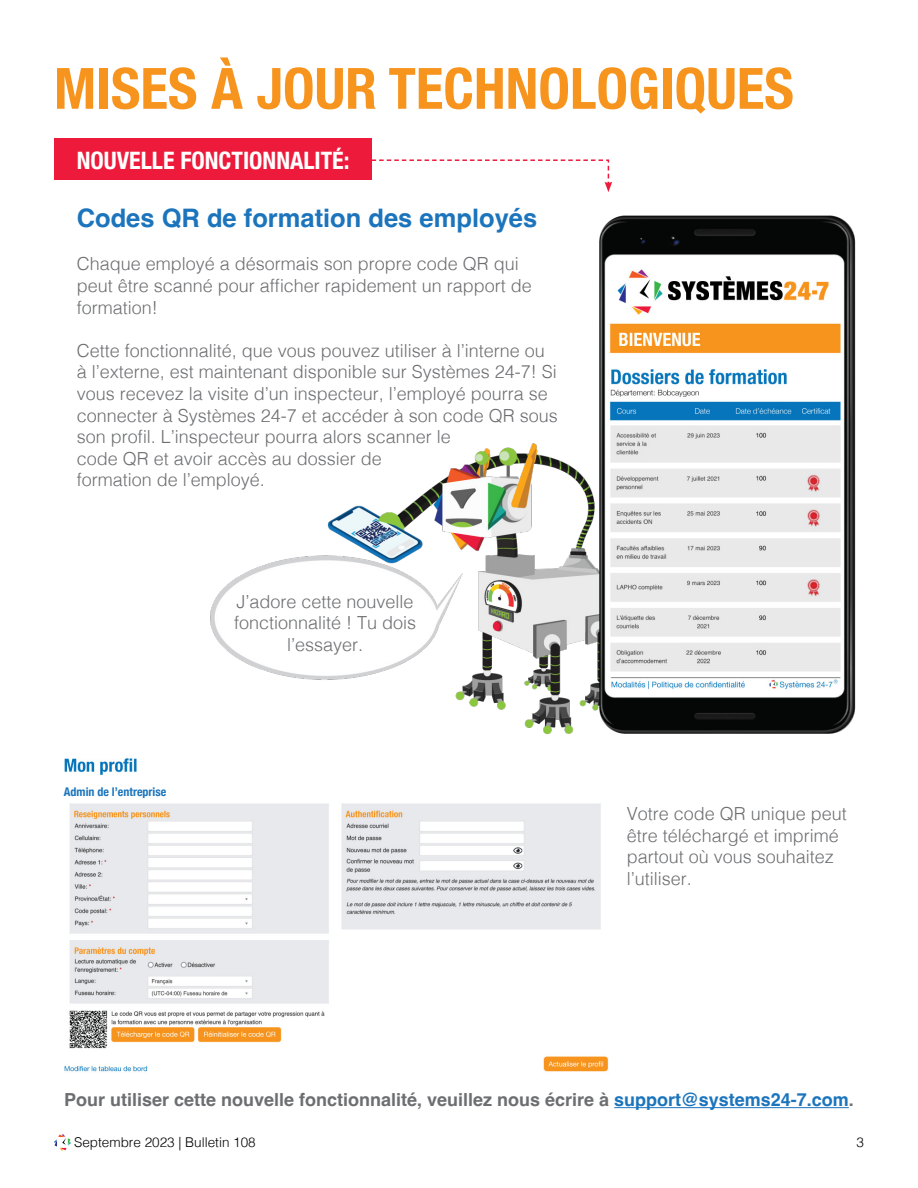
<style>
.page{position:relative;width:918px;height:1188px;background:#fff}
.page>*{position:absolute;margin:0;border:0;box-sizing:border-box;transform-origin:0 0}
.t1{font:700 condensed 57px "Helvetica Neue";color:#f7941e}
.t2{font:700 25.5px "Helvetica";color:#1c75bc}
.t3{font:700 condensed 24px "Helvetica Neue";color:#fff}
.t4{font:300 18px/21.6px "Helvetica";color:#6d6e71}
.t5{font:700 18px "Helvetica";color:#6d6e71}
.t6{font:300 13.5px "Helvetica";color:#000}
.t7{font:700 condensed 12px "Helvetica Neue";color:#1c75bc}
.s1{color:#1c75bc}
</style>
<div class="page">
<svg style="left:54px;top:1134px;width:17px;height:17px"></svg>
<img style="left:210px;top:215px;width:646px;height:520px">
<svg style="left:372px;top:159px;width:240px;height:33px"></svg>
<div style="left:54px;top:139px;width:318px;height:41px;background:#ed1a3b"></div>
<hr style="left:614px;top:1107px;width:235px;height:1px;background:#1c75bc">
<img style="left:64px;top:758px;width:545px;height:314px">
<div style="left:57px;top:783px;width:94px;height:17px;background:#fff"></div>
<h1 class="t1" style="left:54px;top:41px;width:741px">MISES À JOUR TECHNOLOGIQUES</h1>
<h3 class="t3" style="left:77px;top:141px;width:274px">NOUVELLE FONCTIONNALITÉ:</h3>
<h2 class="t2" style="left:77px;top:203px;width:462px">Codes QR de formation des employés</h2>
<p class="t4" style="left:77px;top:252px;width:457px">Chaque employé a désormais son propre code QR qui peut être scanné pour afficher rapidement un rapport de formation!</p>
<p class="t4" style="left:77px;top:338px;width:483px">Cette fonctionnalité, que vous pouvez utiliser à l’interne ou à l’externe, est maintenant disponible sur Systèmes 24-7! Si vous recevez la visite d’un inspecteur, l’employé pourra se connecter à Systèmes 24-7 et accéder à son code QR sous son profil. L’inspecteur pourra alors scanner le<br>code QR et avoir accès au dossier de<br>formation de l’employé.</p>
<p class="t7" style="left:64px;top:782px;width:104px">Admin de l’entreprise</p>
<p class="t4" style="left:234px;top:589px;width:184px;text-align:center">J’adore cette nouvelle fonctionnalité ! Tu dois l’essayer.</p>
<p class="t4" style="left:627px;top:802px;width:222px">Votre code QR unique peut être téléchargé et imprimé partout où vous souhaitez l’utiliser.</p>
<p class="t5" style="left:64px;top:1089px;width:791px">Pour utiliser cette nouvelle fonctionnalité, veuillez nous écrire à <span class="s1">support@systems24-7.com</span>.</p>
<p class="t6" style="left:74px;top:1130px;width:183px">Septembre 2023 | Bulletin 108</p>
<p class="t6" style="left:856px;top:1130px;width:9px">3</p>
</div>
